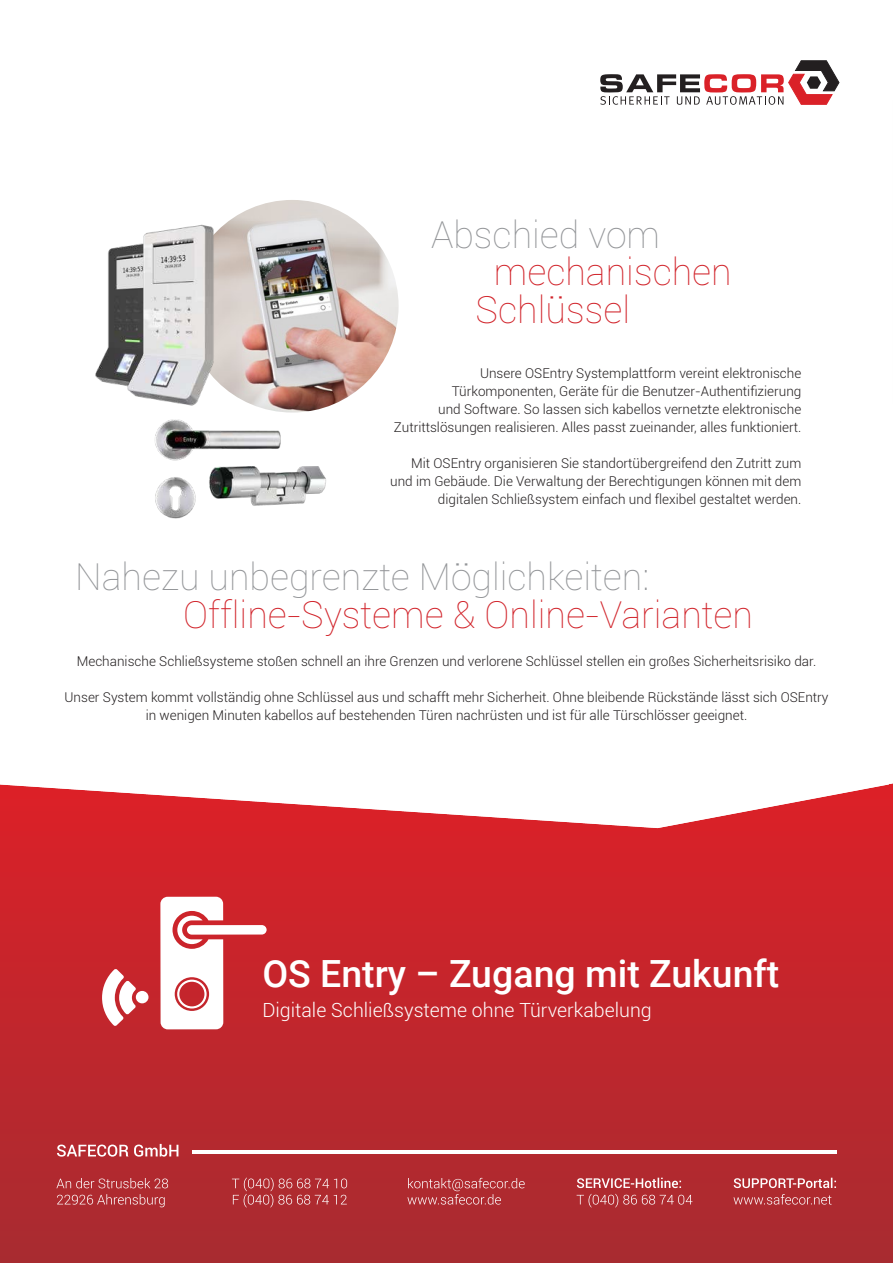
<style>
.page{position:relative;width:893px;height:1263px;background:#fff}
.page>*{position:absolute;margin:0;border:0;box-sizing:border-box;transform-origin:0 0}
.t1{font:100 37.5px/37.5px "Roboto";color:#d1232a}
.t2{font:100 37.5px "Roboto";color:#939598}
.t3{font:500 37.5px "Roboto";color:#fff}
.t4{font:300 19.5px "Roboto";color:#fff}
.t5{font:300 13.5px/18px "Roboto";color:#231f20;text-align:right}
</style>
<div class="page">
<svg style="left:0;top:783px;width:893px;height:480px;background:#c43137"></svg>
<svg style="left:600px;top:61px;width:239px;height:44px"></svg>
<hr style="left:192px;top:1150px;width:644px;height:4px;background:#fff">
<svg style="left:134px;top:1144px;width:44px;height:12px"></svg>
<svg style="left:57px;top:1144px;width:71px;height:12px"></svg>
<svg style="left:733px;top:1194px;width:99px;height:10px"></svg>
<svg style="left:734px;top:1178px;width:102px;height:10px"></svg>
<svg style="left:577px;top:1194px;width:115px;height:13px"></svg>
<svg style="left:577px;top:1178px;width:104px;height:10px"></svg>
<svg style="left:407px;top:1178px;width:118px;height:26px;background:#b9464b"></svg>
<svg style="left:232px;top:1177px;width:115px;height:30px;background:#b94449"></svg>
<svg style="left:57px;top:1194px;width:108px;height:13px"></svg>
<svg style="left:56px;top:1178px;width:112px;height:10px"></svg>
<div style="left:187px;top:925px;width:80px;height:10px;background:#fff;border-radius:5px"></div>
<svg style="left:160px;top:897px;width:63px;height:132px"></svg>
<svg style="left:102px;top:969px;width:34px;height:57px"></svg>
<div style="left:136px;top:991px;width:13px;height:12px;background:#fff;border-radius:50%"></div>
<img style="left:186px;top:200px;width:213px;height:212px;border-radius:106px">
<img style="left:154px;top:419px;width:127px;height:100px">
<img style="left:208px;top:465px;width:118px;height:44px">
<img style="left:95px;top:246px;width:29px;height:140px">
<img style="left:124px;top:224px;width:96px;height:182px">
<h1 class="t2" style="left:431px;top:219px;width:231px">Abschied vom</h1>
<h1 class="t1" style="left:476px;top:256px;width:257px;text-indent:18px">mechanischen<br>Schlüssel</h1>
<p class="t5" style="left:394px;top:364px;width:409px">Unsere OSEntry Systemplattform vereint elektronische Türkomponenten, Geräte für die Benutzer-Authentifizierung<br>und Software. So lassen sich kabellos vernetzte elektronische Zutrittslösungen realisieren. Alles passt zueinander, alles funktioniert.</p>
<p class="t5" style="left:390px;top:455px;width:413px">Mit OSEntry organisieren Sie standortübergreifend den Zutritt zum und im Gebäude. Die Verwaltung der Berechtigungen können mit dem digitalen Schließsystem einfach und flexibel gestaltet werden.</p>
<h1 class="t2" style="left:75px;top:561px;width:575px">Nahezu unbegrenzte Möglichkeiten:</h1>
<h1 class="t1" style="left:183px;top:598px;width:571px">Offline-Systeme &amp; Online-Varianten</h1>
<p class="t5" style="left:77px;top:652px;width:741px">Mechanische Schließsysteme stoßen schnell an ihre Grenzen und verlorene Schlüssel stellen ein großes Sicherheitsrisiko dar.</p>
<p class="t5" style="left:65px;top:688px;width:765px;text-align:center">Unser System kommt vollständig ohne Schlüssel aus und schafft mehr Sicherheit. Ohne bleibende Rückstände lässt sich OSEntry in wenigen Minuten kabellos auf bestehenden Türen nachrüsten und ist für alle Türschlösser geeignet.</p>
<h1 class="t3" style="left:262px;top:958px;width:518px">OS Entry – Zugang mit Zukunft</h1>
<h2 class="t4" style="left:262px;top:996px;width:391px">Digitale Schließsysteme ohne Türverkabelung</h2>
</div>
